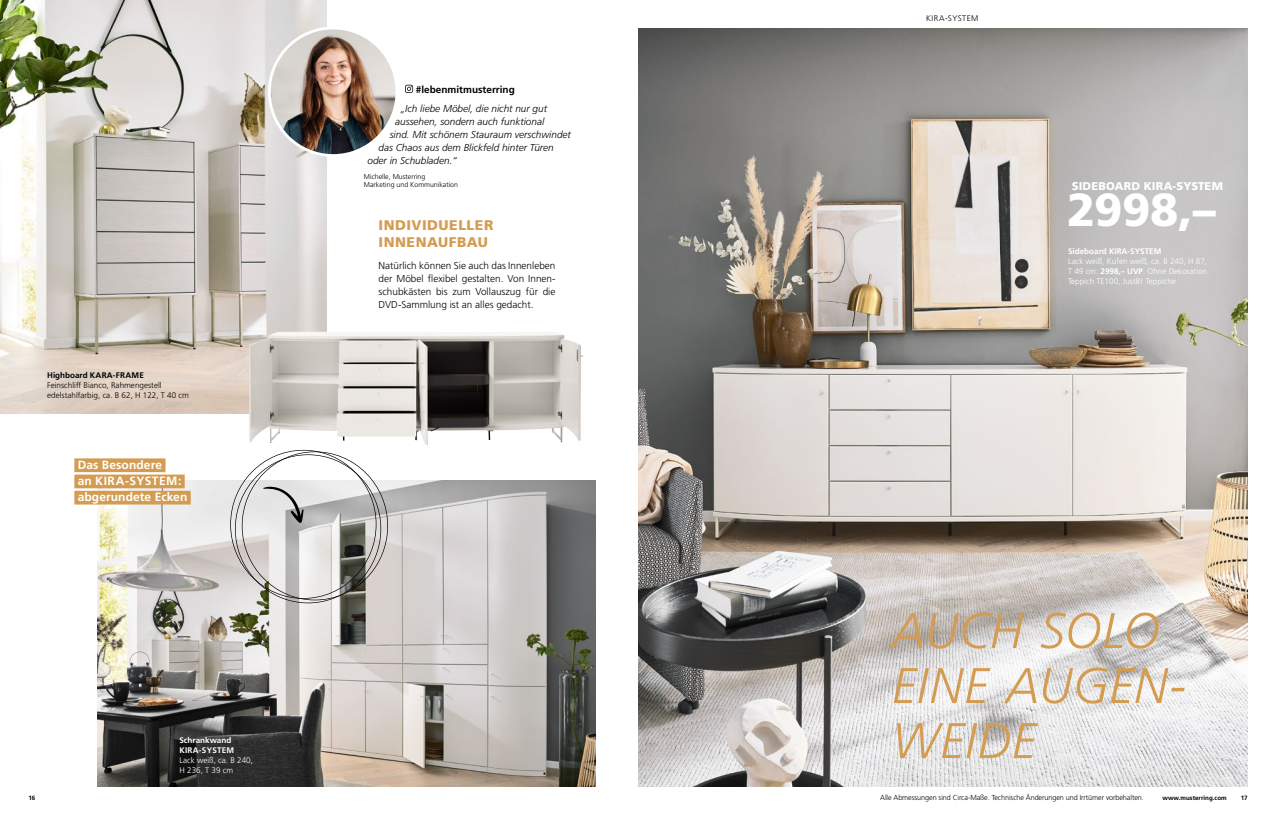
<style>
.page{position:relative;width:1276px;height:815px;background:#fff}
.page>*{position:absolute;margin:0;border:0;box-sizing:border-box;transform-origin:0 0}
.t1{font:italic 300 50px/55px "Frutiger LT Std";letter-spacing:.01em;color:#d49c52}
.t2{font:900 46.25px "Frutiger LT Std";color:#fff}
.t3{font:900 14px/16.8px "Frutiger LT Std";letter-spacing:.035em;color:#d49c52}
.t4{font:700 12px/16.2px "Frutiger LT Std";letter-spacing:.01em;color:#fff}
.t5{font:900 11.25px "Frutiger LT Std";letter-spacing:.015em;color:#fff}
.t6{font:italic 300 10px "Frutiger LT Std";color:#000}
.t7{font:300 10px/13.1px "Frutiger LT Std";color:#000;text-align:justify}
.t8{font:700 10px "Frutiger LT Std";color:#000}
.t9{font:300 8.12px/9.8px "Frutiger LT Std";color:#fff}
.t10{font:300 8.12px/9.8px "Frutiger LT Std";color:#000}
.t11{font:700 8.12px/9.8px "Frutiger LT Std";color:#fff}
.t12{font:700 8.12px "Frutiger LT Std";color:#000}
.t13{font:300 8.12px "Frutiger LT Std";letter-spacing:.06em;color:#000}
.t14{font:300 7.25px "Frutiger LT Std";letter-spacing:-.01em;color:#000}
.t15{font:300 7px/8.4px "Frutiger LT Std";color:#000}
.t16{font:700 6.25px "Frutiger LT Std";color:#000}
.s1{font-weight:700}
</style>
<div class="page">
<img style="left:0;top:0;width:326px;height:414px">
<img style="left:98px;top:481px;width:497px;height:305px">
<img style="left:638px;top:28px;width:609px;height:758px">
<img style="left:246px;top:332px;width:337px;height:113px">
<div style="left:74px;top:458px;width:91px;height:14px;background:#d49c52"></div>
<div style="left:74px;top:475px;width:111px;height:13px;background:#d49c52"></div>
<div style="left:74px;top:491px;width:117px;height:14px;background:#d49c52"></div>
<svg style="left:230px;top:450px;width:158px;height:153px"></svg>
<img style="left:269px;top:28px;width:128px;height:128px;border-radius:64px">
<div style="left:268px;top:27px;width:130px;height:130px;border:3px solid #fff;border-radius:50%"></div>
<svg style="left:405px;top:85px;width:8px;height:8px"></svg>
<p class="t12" style="left:47px;top:371px;width:98px">Highboard KARA-FRAME</p>
<p class="t10" style="left:47px;top:380px;width:143px">Feinschliff Bianco, Rahmengestell edelstahlfarbig, ca. B 62, H 122, T 40 cm</p>
<p class="t4" style="left:78px;top:457px;width:111px">Das Besondere<br>an KIRA-SYSTEM: abgerundete Ecken</p>
<p class="t11" style="left:179px;top:736px;width:56px">Schrankwand<br>KIRA-SYSTEM</p>
<p class="t9" style="left:179px;top:755px;width:75px">Lack weiß, ca. B 240,<br>H 236, T 39 cm</p>
<p class="t8" style="left:416px;top:84px;width:100px">#lebenmitmusterring</p>
<p class="t6" style="left:401px;top:103px;width:148px">„Ich liebe Möbel, die nicht nur gut</p>
<p class="t6" style="left:395px;top:116px;width:150px">aussehen, sondern auch funktional</p>
<p class="t6" style="left:390px;top:129px;width:183px">sind. Mit schönem Stauraum verschwindet</p>
<p class="t6" style="left:379px;top:142px;width:177px">das Chaos aus dem Blickfeld hinter Türen</p>
<p class="t6" style="left:367px;top:155px;width:91px">oder in Schubladen.“</p>
<p class="t15" style="left:364px;top:172px;width:96px">Michelle, Musterring<br>Marketing und Kommunikation</p>
<h3 class="t3" style="left:378px;top:217px;width:116px">INDIVIDUELLER<br>INNENAUFBAU</h3>
<p class="t7" style="left:378px;top:259px;width:178px">Natürlich können Sie auch das Innenleben der Möbel flexibel gestalten. Von Innen&shy;schubkästen bis zum Vollauszug für die DVD-Sammlung ist an alles gedacht.</p>
<p class="t13" style="left:926px;top:14px;width:54px">KIRA-SYSTEM</p>
<p class="t5" style="left:1071px;top:179px;width:153px">SIDEBOARD KIRA-SYSTEM</p>
<h2 class="t2" style="left:1067px;top:182px;width:150px">2998,–</h2>
<p class="t11" style="left:1068px;top:247px;width:95px">Sideboard KIRA-SYSTEM</p>
<p class="t9" style="left:1068px;top:257px;width:143px">Lack weiß, Kufen weiß, ca. B 240, H 87,<br>T 49 cm: <span class="s1">2998,– UVP</span>. Ohne Dekoration.<br>Teppich TE100, JustB! Teppiche</p>
<h1 class="t1" style="left:892px;top:604px;width:296px">AUCH SOLO<br>EINE AUGEN-<br>WEIDE</h1>
<p class="t16" style="left:28px;top:794px;width:8px">16</p>
<p class="t14" style="left:880px;top:793px;width:265px">Alle Abmessungen sind Circa-Maße. Technische Änderungen und Irrtümer vorbehalten.</p>
<p class="t16" style="left:1162px;top:794px;width:66px">www.musterring.com</p>
<p class="t16" style="left:1240px;top:794px;width:8px">17</p>
</div>
